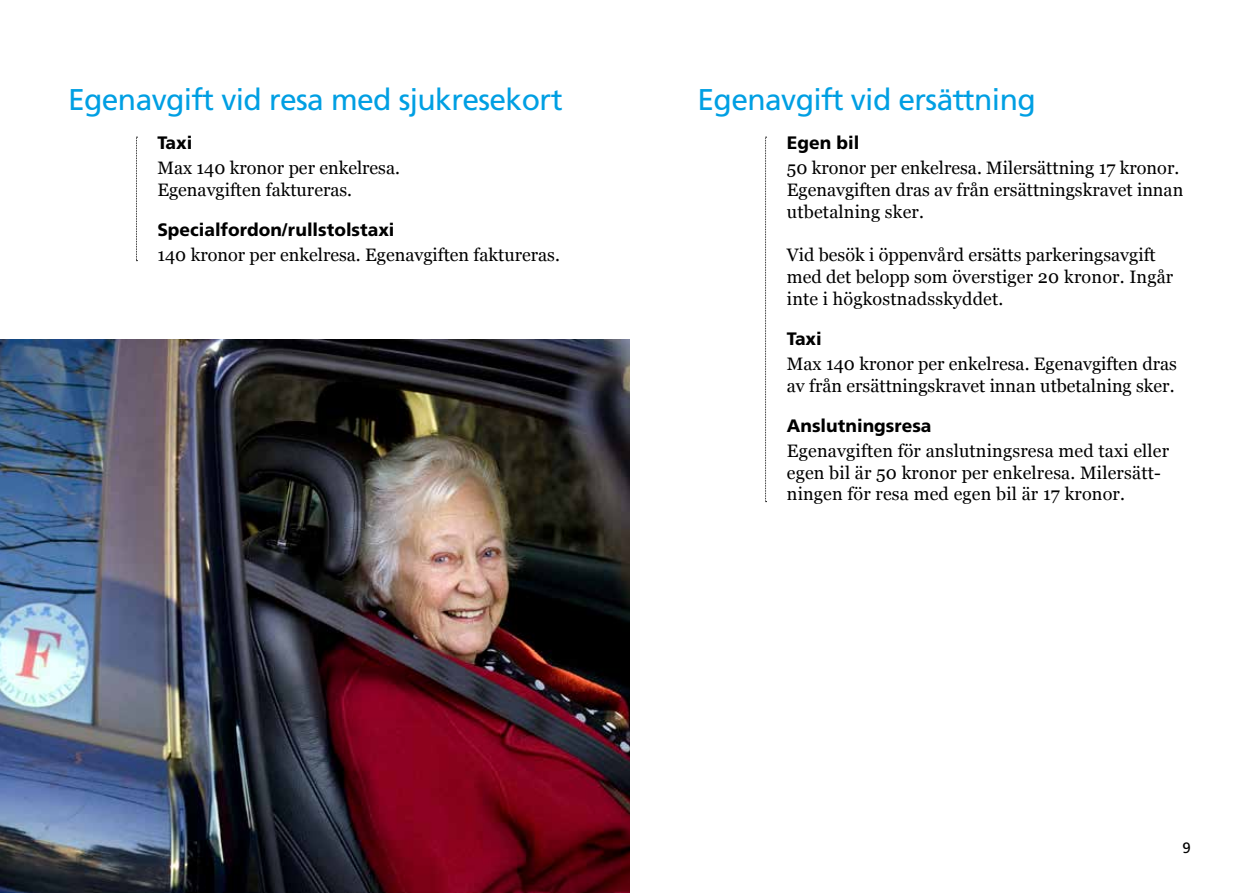
<style>
.page{position:relative;width:1259px;height:893px;background:#fff}
.page>*{position:absolute;margin:0;border:0;box-sizing:border-box;transform-origin:0 0}
.t1{font:30px "Frutiger SLLOTF";letter-spacing:-.02em;color:#009fe3}
.t2{font:18px/21.8px "Georgia";color:#000}
.t3{font:800 18px "Frutiger SLLOTF";color:#000}
.t4{font:15px "Frutiger SLLOTF";color:#000}
</style>
<div class="page">
<svg style="left:136px;top:137px;width:1px;height:124px"></svg>
<img style="left:0;top:339px;width:629px;height:554px">
<svg style="left:765px;top:137px;width:1px;height:365px"></svg>
<h1 class="t1" style="left:68px;top:82px;width:496px">Egenavgift vid resa med sjukresekort</h1>
<h1 class="t1" style="left:697px;top:82px;width:340px">Egenavgift vid ersättning</h1>
<p class="t3" style="left:157px;top:132px;width:36px">Taxi</p>
<p class="t2" style="left:157px;top:157px;width:244px">Max 140 kronor per enkelresa.<br>Egenavgiften faktureras.</p>
<p class="t3" style="left:157px;top:219px;width:239px">Specialfordon/rullstolstaxi</p>
<p class="t2" style="left:157px;top:244px;width:404px">140 kronor per enkelresa. Egenavgiften faktureras.</p>
<p class="t3" style="left:787px;top:132px;width:74px">Egen bil</p>
<p class="t2" style="left:787px;top:157px;width:398px">50 kronor per enkelresa. Milersättning 17 kronor.<br>Egenavgiften dras av från ersättningskravet innan utbetalning sker.</p>
<p class="t2" style="left:787px;top:244px;width:388px">Vid besök i öppenvård ersätts parkeringsavgift med det belopp som överstiger 20 kronor. Ingår inte i högkostnadsskyddet.</p>
<p class="t3" style="left:787px;top:328px;width:36px">Taxi</p>
<p class="t2" style="left:787px;top:353px;width:391px">Max 140 kronor per enkelresa. Egenavgiften dras av från ersättningskravet innan utbetalning sker.</p>
<p class="t3" style="left:787px;top:415px;width:146px">Anslutningsresa</p>
<p class="t2" style="left:787px;top:440px;width:384px">Egenavgiften för anslutningsresa med taxi eller egen bil är 50 kronor per enkelresa. Milersätt&shy;ningen för resa med egen bil är 17 kronor.</p>
<p class="t4" style="left:1182px;top:839px;width:10px">9</p>
</div>
